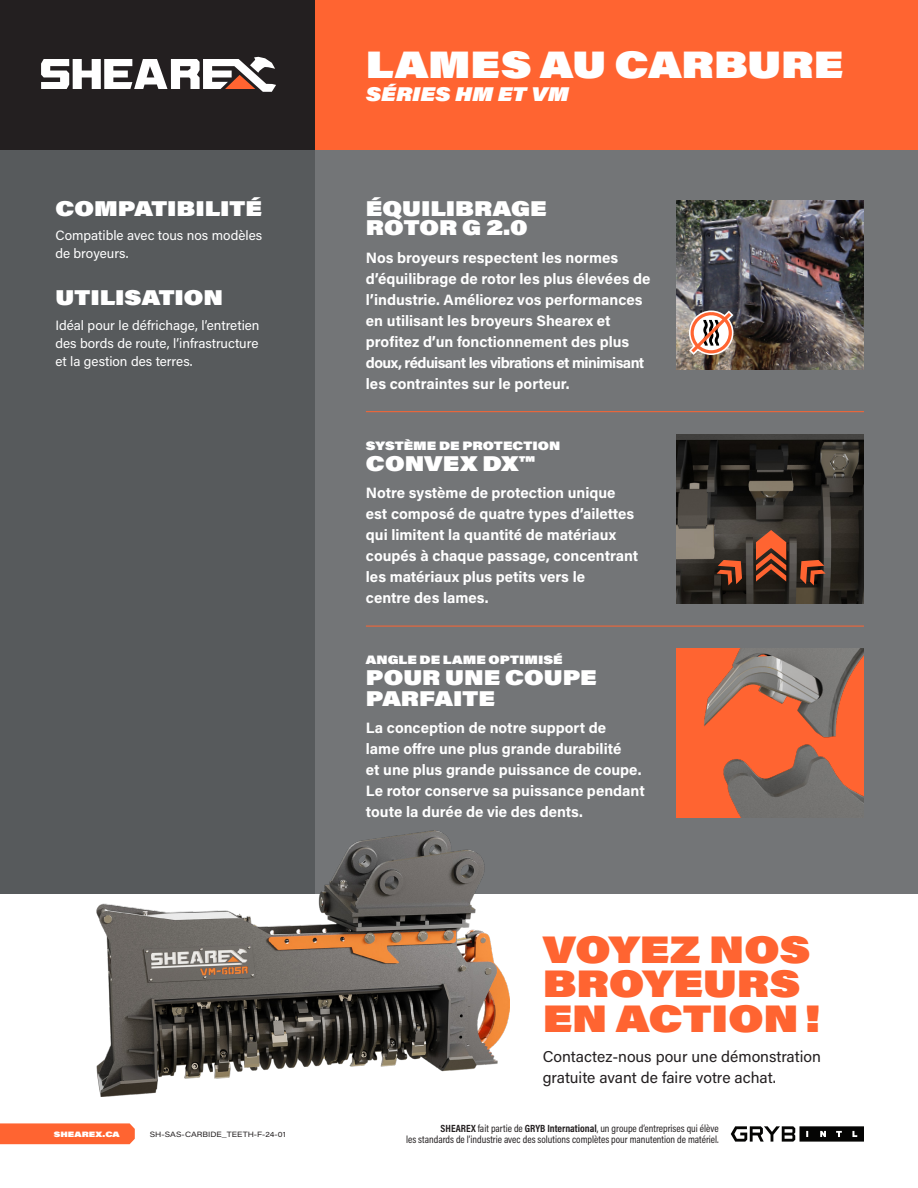
<style>
.page{position:relative;width:918px;height:1188px;background:#fff}
.page>*{position:absolute;margin:0;border:0;box-sizing:border-box;transform-origin:0 0}
.t1{font:900 37.65px/34.5px "Acumin Pro Wide";color:#ff6431}
.t2{font:900 37.5px "Acumin Pro Wide";color:#fff}
.bullets{font:900 21px/19.8px "Acumin Pro Wide";color:#fff}
.t3{font:19.5px "Acumin Variable Concept";letter-spacing:.005em;color:#fff}
.t4{font:15.6px/20.4px "Acumin Pro";color:#231f20}
.bullets-2{font:700 15px/21px "Acumin Pro";color:#fff}
.t5{font:13.5px/18px "Acumin Pro";color:#fff}
.t6{font:900 12px "Acumin Pro Wide";color:#fff}
.t7{font:10.5px/10.9px "Acumin Pro Cond";color:#231f20;text-align:right}
.t8{font:900 7.65px "Acumin Pro Wide";color:#fff;scale:1.07 1}
.t9{font:7.5px "Acumin Pro Wide";letter-spacing:.01em;color:#231f20}
.s1{font-weight:700}
</style>
<div class="page">
<div style="left:0;top:149px;width:918px;height:744px;background:#737577"></div>
<div style="left:0;top:149px;width:315px;height:744px;background:#575a5c"></div>
<svg style="left:731px;top:1126px;width:133px;height:16px"></svg>
<div style="left:0;top:1123px;width:135px;height:21px;background:#ff6431"></div>
<div style="left:0;top:0;width:918px;height:149px;background:#ff6431"></div>
<div style="left:0;top:0;width:315px;height:149px;background:#231f20"></div>
<svg style="left:41px;top:57px;width:235px;height:35px"></svg>
<img style="left:676px;top:200px;width:188px;height:169px">
<svg style="left:689px;top:310px;width:45px;height:45px;background:#c6a99f"></svg>
<div style="left:691px;top:312px;width:41px;height:41px;border:3px solid #ff6431;border-radius:50%"></div>
<hr style="left:366px;top:411px;width:498px;height:1px;background:#ff6431">
<hr style="left:366px;top:626px;width:498px;height:1px;background:#ff6431">
<img style="left:676px;top:434px;width:188px;height:169px">
<svg style="left:717px;top:560px;width:25px;height:25px"></svg>
<svg style="left:800px;top:560px;width:26px;height:25px"></svg>
<svg style="left:756px;top:530px;width:30px;height:52px;background:#a4492a"></svg>
<img style="left:676px;top:649px;width:188px;height:169px">
<img style="left:96px;top:831px;width:414px;height:265px">
<p class="bullets" style="left:55px;top:197px;width:208px">COMPATIBILITÉ</p>
<p class="t5" style="left:55px;top:226px;width:208px">Compatible avec tous nos modèles de broyeurs.</p>
<p class="bullets" style="left:55px;top:286px;width:169px">UTILISATION</p>
<p class="t5" style="left:55px;top:316px;width:206px;text-align:justify">Idéal pour le défrichage, l’entretien des bords de route, l’infrastructure et la gestion des terres.</p>
<p class="t8" style="left:54px;top:1128px;width:63px">SHEAREX.CA</p>
<p class="t9" style="left:150px;top:1129px;width:137px">SH-SAS-CARBIDE_TEETH-F-24-01</p>
<p class="t2" style="left:366px;top:36px;width:479px">LAMES AU CARBURE</p>
<p class="t3" style="left:366px;top:81px;width:205px">SÉRIES HM ET VM</p>
<p class="bullets" style="left:366px;top:197px;width:182px">ÉQUILIBRAGE<br>ROTOR G 2.0</p>
<p class="bullets-2" style="left:366px;top:247px;width:286px">Nos broyeurs respectent les normes d’équilibrage de rotor les plus élevées de l’industrie. Améliorez vos performances en utilisant les broyeurs Shearex et profitez d’un fonctionnement des plus doux, réduisant les vibrations et minimisant les contraintes sur le porteur.</p>
<p class="t6" style="left:366px;top:436px;width:196px">SYSTÈME DE PROTECTION</p>
<p class="bullets" style="left:366px;top:452px;width:171px">CONVEX DX™</p>
<p class="bullets-2" style="left:366px;top:482px;width:274px">Notre système de protection unique est composé de quatre types d’ailettes qui limitent la quantité de matériaux coupés à chaque passage, concentrant les matériaux plus petits vers le<br>centre des lames.</p>
<p class="t6" style="left:366px;top:651px;width:198px">ANGLE DE LAME OPTIMISÉ</p>
<p class="bullets" style="left:366px;top:666px;width:232px;line-height:21px">POUR UNE COUPE<br>PARFAITE</p>
<p class="bullets-2" style="left:366px;top:716px;width:280px">La conception de notre support de<br>lame offre une plus grande durabilité<br>et une plus grande puissance de coupe.<br>Le rotor conserve sa puissance pendant toute la durée de vie des dents.</p>
<p class="t1" style="left:543px;top:930px;width:279px">VOYEZ NOS<br>BROYEURS<br>EN ACTION!</p>
<p class="t4" style="left:543px;top:1046px;width:280px">Contactez-nous pour une démonstration gratuite avant de faire votre achat.</p>
<p class="t7" style="left:406px;top:1123px;width:314px"><span class="s1">SHEAREX</span> fait partie de <span class="s1">GRYB International</span>, un groupe d’entreprises qui élève<br>les standards de l’industrie avec des solutions complètes pour manutention de matériel.</p>
</div>
